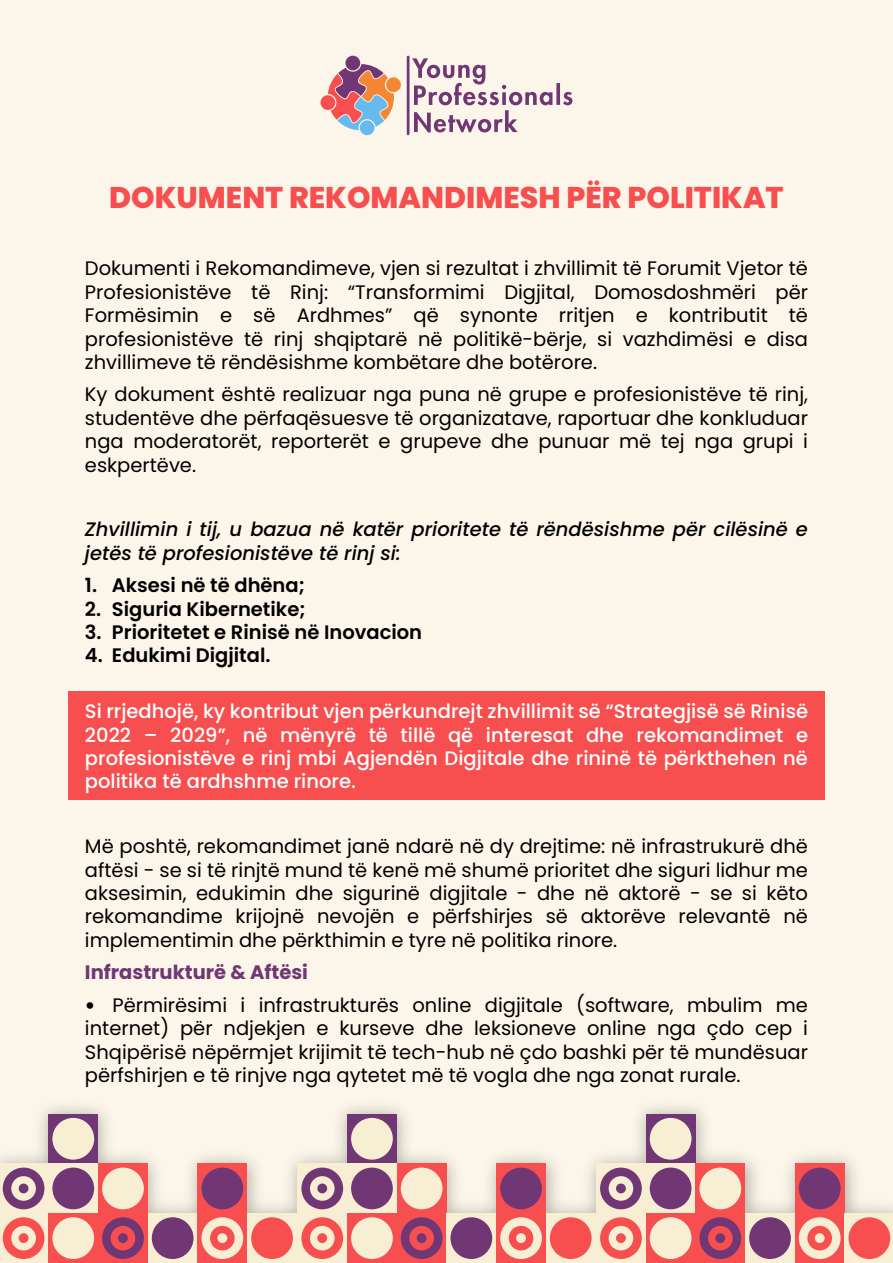
<style>
.page{position:relative;width:893px;height:1263px;background:#fbf6e9}
.page>*{position:absolute;margin:0;border:0;box-sizing:border-box;transform-origin:0 0}
.t1{font:800 30px "Poppins";color:#f74f4f}
.t2{font:19.5px/23.4px "Poppins";color:#000;text-align:justify}
.t3{font:500 19.5px/23.4px "Poppins";color:#fff;text-align:justify}
.t4{font:italic 500 19.5px/23.4px "Poppins";color:#000}
.t5{font:600 19.5px "Poppins";color:#000}
.t6{font:700 19.5px "Poppins";color:#713775}
.s1{font-weight:900}
</style>
<div class="page">
<div style="left:68px;top:691px;width:756px;height:108px;background:#f74f4f"></div>
<img style="left:0;top:1107px;width:893px;height:106px">
<div style="left:0;top:1213px;width:48px;height:50px;background:#f8eed3"></div>
<svg style="left:3px;top:1217px;width:41px;height:42px"></svg>
<div style="left:19px;top:1233px;width:10px;height:10px;background:#f74f4f;border-radius:50%"></div>
<div style="left:48px;top:1213px;width:50px;height:50px;background:#f74f4f"></div>
<div style="left:52px;top:1217px;width:42px;height:42px;background:#f8eed3;border-radius:50%"></div>
<div style="left:98px;top:1213px;width:50px;height:50px;background:#f74f4f"></div>
<svg style="left:102px;top:1217px;width:42px;height:42px"></svg>
<div style="left:118px;top:1233px;width:10px;height:10px;background:#713775;border-radius:50%"></div>
<div style="left:148px;top:1213px;width:49px;height:50px;background:#f8eed3"></div>
<div style="left:152px;top:1217px;width:42px;height:42px;background:#713775;border-radius:50%"></div>
<div style="left:197px;top:1213px;width:50px;height:50px;background:#f74f4f"></div>
<svg style="left:201px;top:1217px;width:42px;height:42px"></svg>
<div style="left:217px;top:1233px;width:10px;height:10px;background:#f8eed3;border-radius:50%"></div>
<div style="left:247px;top:1213px;width:50px;height:50px;background:#f8eed3"></div>
<div style="left:251px;top:1217px;width:42px;height:42px;background:#f74f4f;border-radius:50%"></div>
<div style="left:197px;top:1163px;width:50px;height:50px;background:#f74f4f"></div>
<div style="left:201px;top:1167px;width:42px;height:42px;background:#713775;border-radius:50%"></div>
<div style="left:0;top:1163px;width:48px;height:50px;background:#f8eed3"></div>
<svg style="left:3px;top:1167px;width:41px;height:42px"></svg>
<div style="left:19px;top:1183px;width:10px;height:10px;background:#713775;border-radius:50%"></div>
<div style="left:48px;top:1114px;width:50px;height:49px;background:#713775"></div>
<div style="left:52px;top:1118px;width:42px;height:41px;background:#f8eed3;border-radius:50%"></div>
<div style="left:48px;top:1163px;width:50px;height:50px;background:#f8eed3"></div>
<div style="left:52px;top:1167px;width:42px;height:42px;background:#713775;border-radius:50%"></div>
<div style="left:98px;top:1163px;width:50px;height:50px;background:#f74f4f"></div>
<div style="left:102px;top:1167px;width:42px;height:42px;background:#f8eed3;border-radius:50%"></div>
<div style="left:297px;top:1213px;width:50px;height:50px;background:#f8eed3"></div>
<svg style="left:301px;top:1217px;width:42px;height:42px"></svg>
<div style="left:317px;top:1233px;width:10px;height:10px;background:#f74f4f;border-radius:50%"></div>
<div style="left:347px;top:1213px;width:50px;height:50px;background:#f74f4f"></div>
<div style="left:351px;top:1217px;width:42px;height:42px;background:#f8eed3;border-radius:50%"></div>
<div style="left:397px;top:1213px;width:49px;height:50px;background:#f74f4f"></div>
<svg style="left:401px;top:1217px;width:41px;height:42px"></svg>
<div style="left:417px;top:1233px;width:10px;height:10px;background:#713775;border-radius:50%"></div>
<div style="left:446px;top:1213px;width:50px;height:50px;background:#f8eed3"></div>
<div style="left:450px;top:1217px;width:42px;height:42px;background:#713775;border-radius:50%"></div>
<div style="left:496px;top:1213px;width:50px;height:50px;background:#f74f4f"></div>
<svg style="left:500px;top:1217px;width:42px;height:42px"></svg>
<div style="left:516px;top:1233px;width:10px;height:10px;background:#f8eed3;border-radius:50%"></div>
<div style="left:546px;top:1213px;width:50px;height:50px;background:#f8eed3"></div>
<div style="left:550px;top:1217px;width:42px;height:42px;background:#f74f4f;border-radius:50%"></div>
<div style="left:496px;top:1163px;width:50px;height:50px;background:#f74f4f"></div>
<div style="left:500px;top:1167px;width:42px;height:42px;background:#713775;border-radius:50%"></div>
<div style="left:297px;top:1163px;width:50px;height:50px;background:#f8eed3"></div>
<svg style="left:301px;top:1167px;width:42px;height:42px"></svg>
<div style="left:317px;top:1183px;width:10px;height:10px;background:#713775;border-radius:50%"></div>
<div style="left:347px;top:1114px;width:50px;height:49px;background:#713775"></div>
<div style="left:351px;top:1118px;width:42px;height:41px;background:#f8eed3;border-radius:50%"></div>
<div style="left:347px;top:1163px;width:50px;height:50px;background:#f8eed3"></div>
<div style="left:351px;top:1167px;width:42px;height:42px;background:#713775;border-radius:50%"></div>
<div style="left:397px;top:1163px;width:49px;height:50px;background:#f74f4f"></div>
<div style="left:401px;top:1167px;width:41px;height:42px;background:#f8eed3;border-radius:50%"></div>
<div style="left:596px;top:1213px;width:50px;height:50px;background:#f8eed3"></div>
<svg style="left:600px;top:1217px;width:42px;height:42px"></svg>
<div style="left:616px;top:1233px;width:10px;height:10px;background:#f74f4f;border-radius:50%"></div>
<div style="left:646px;top:1213px;width:49px;height:50px;background:#f74f4f"></div>
<div style="left:650px;top:1217px;width:41px;height:42px;background:#f8eed3;border-radius:50%"></div>
<div style="left:695px;top:1213px;width:50px;height:50px;background:#f74f4f"></div>
<svg style="left:699px;top:1217px;width:42px;height:42px"></svg>
<div style="left:715px;top:1233px;width:10px;height:10px;background:#713775;border-radius:50%"></div>
<div style="left:745px;top:1213px;width:50px;height:50px;background:#f8eed3"></div>
<div style="left:749px;top:1217px;width:42px;height:42px;background:#713775;border-radius:50%"></div>
<div style="left:795px;top:1213px;width:49px;height:50px;background:#f74f4f"></div>
<svg style="left:799px;top:1217px;width:42px;height:42px"></svg>
<div style="left:815px;top:1233px;width:10px;height:10px;background:#f8eed3;border-radius:50%"></div>
<div style="left:844px;top:1213px;width:49px;height:50px;background:#f8eed3"></div>
<div style="left:848px;top:1217px;width:42px;height:42px;background:#f74f4f;border-radius:50%"></div>
<div style="left:795px;top:1163px;width:49px;height:50px;background:#f74f4f"></div>
<div style="left:799px;top:1167px;width:42px;height:42px;background:#713775;border-radius:50%"></div>
<div style="left:596px;top:1163px;width:50px;height:50px;background:#f8eed3"></div>
<svg style="left:600px;top:1167px;width:42px;height:42px"></svg>
<div style="left:616px;top:1183px;width:10px;height:10px;background:#713775;border-radius:50%"></div>
<div style="left:646px;top:1114px;width:49px;height:49px;background:#713775"></div>
<div style="left:650px;top:1118px;width:41px;height:41px;background:#f8eed3;border-radius:50%"></div>
<div style="left:646px;top:1163px;width:49px;height:50px;background:#f8eed3"></div>
<div style="left:650px;top:1167px;width:41px;height:42px;background:#713775;border-radius:50%"></div>
<div style="left:695px;top:1163px;width:50px;height:50px;background:#f74f4f"></div>
<div style="left:699px;top:1167px;width:42px;height:42px;background:#f8eed3;border-radius:50%"></div>
<hr style="left:407px;top:56px;width:2px;height:79px;background:#713775">
<svg style="left:412px;top:58px;width:160px;height:74px"></svg>
<svg style="left:328px;top:64px;width:67px;height:66px"></svg>
<div style="left:360px;top:120px;width:14px;height:15px;background:#66baed;border-radius:50%"></div>
<div style="left:386px;top:77px;width:15px;height:15px;background:#f58634;border-radius:50%"></div>
<div style="left:345px;top:56px;width:15px;height:14px;background:#713775;border-radius:50%"></div>
<div style="left:320px;top:95px;width:15px;height:15px;background:#f74f4f;border-radius:50%"></div>
<h1 class="t1" style="left:109px;top:180px;width:676px">DOKUMENT REKOMANDIMESH PËR POLITIKAT</h1>
<p class="t2" style="left:85px;top:257px;width:725px">Dokumenti i Rekomandimeve, vjen si rezultat i zhvillimit të Forumit Vjetor të Profesionistëve të Rinj: “Transformimi Digjital, Domosdoshmëri për Formësimin e së Ardhmes” që synonte rritjen e kontributit të profesionistëve të rinj shqiptarë në politikë-bërje, si vazhdimësi e disa zhvillimeve të rëndësishme kombëtare dhe botërore.</p>
<p class="t2" style="left:85px;top:383px;width:725px">Ky dokument është realizuar nga puna në grupe e profesionistëve të rinj, studentëve dhe përfaqësuesve të organizatave, raportuar dhe konkluduar nga moderatorët, reporterët e grupeve dhe punuar më tej nga grupi i eskpertëve.</p>
<p class="t4" style="left:85px;top:518px;width:724px">Zhvillimin i tij, u bazua në katër prioritete të rëndësishme për cilësinë e jetës të profesionistëve të rinj si:</p>
<p class="t5" style="left:85px;top:574px;width:222px">1. Aksesi në të dhëna;</p>
<p class="t5" style="left:85px;top:597px;width:222px">2. Siguria Kibernetike;</p>
<p class="t5" style="left:85px;top:621px;width:339px">3. Prioritetet e Rinisë në Inovacion</p>
<p class="t5" style="left:85px;top:644px;width:187px">4. Edukimi Digjital.</p>
<p class="t3" style="left:85px;top:700px;width:725px">Si rrjedhojë, ky kontribut vjen përkundrejt zhvillimit së “Strategjisë së Rinisë 2022 – 2029”, në mënyrë të tillë që interesat dhe rekomandimet e profesionistëve e rinj mbi Agjendën Digjitale dhe rininë të përkthehen në politika të ardhshme rinore.</p>
<p class="t2" style="left:85px;top:835px;width:725px">Më poshtë, rekomandimet janë ndarë në dy drejtime: në infrastrukurë dhë aftësi - se si të rinjtë mund të kenë më shumë prioritet dhe siguri lidhur me aksesimin, edukimin dhe sigurinë digjitale - dhe në aktorë - se si këto rekomandime krijojnë nevojën e përfshirjes së aktorëve relevantë në implementimin dhe përkthimin e tyre në politika rinore.</p>
<p class="t6" style="left:85px;top:961px;width:225px">Infrastrukturë &amp; Aftësi</p>
<p class="t2" style="left:85px;top:993px;width:725px"><span class="s1">•</span> Përmirësimi i infrastrukturës online digjitale (software, mbulim me internet) për ndjekjen e kurseve dhe leksioneve online nga çdo cep i Shqipërisë nëpërmjet krijimit të tech-hub në çdo bashki për të mundësuar përfshirjen e të rinjve nga qytetet më të vogla dhe nga zonat rurale.</p>
</div>
